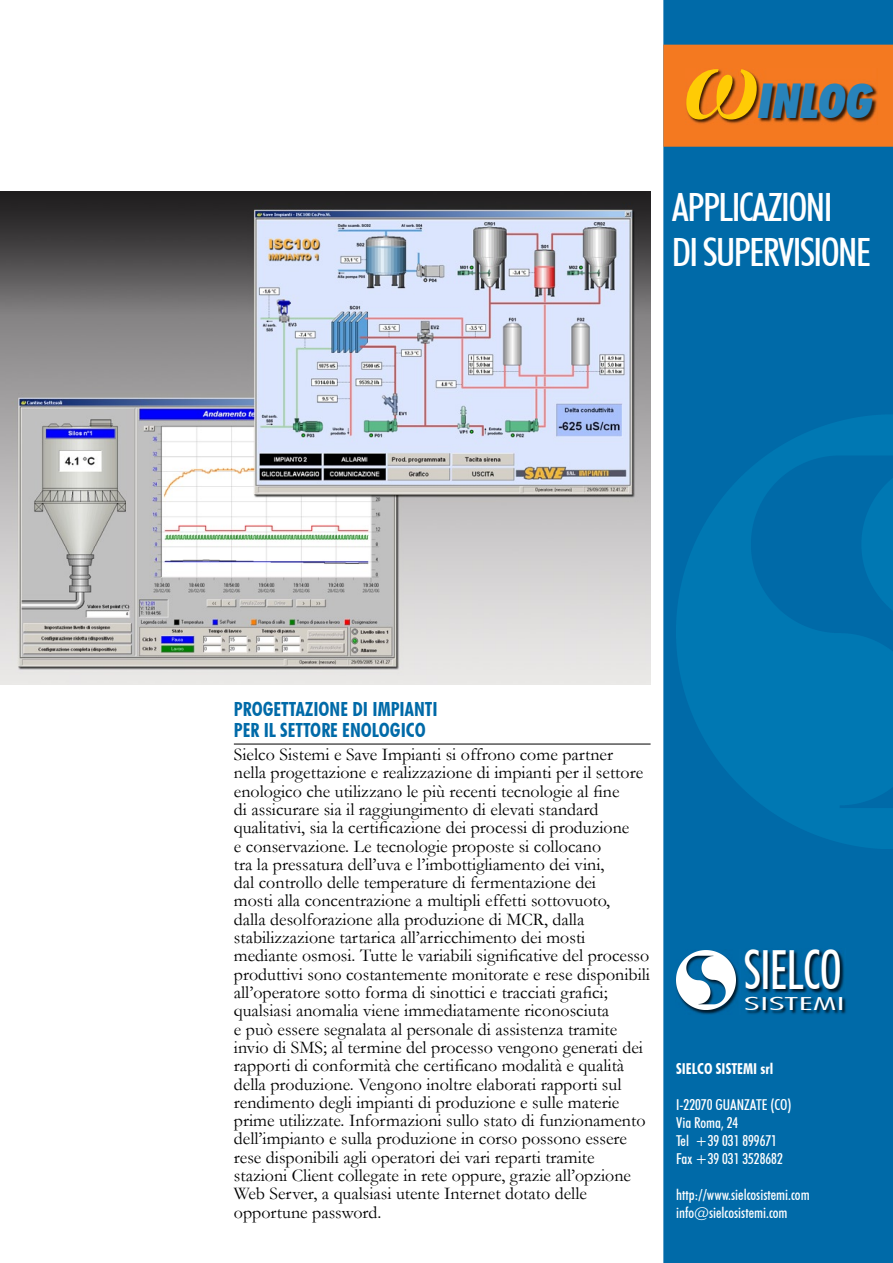
<style>
.page{position:relative;width:893px;height:1263px;background:#fff}
.page>*{position:absolute;margin:0;border:0;box-sizing:border-box;transform-origin:0 0}
.t1{font:italic 700 108px "Times New Roman";color:#ffcb05}
.t2{font:500 condensed 54px "Futura BT";letter-spacing:-.01em;color:#fff;scale:.83 1}
.t3{font:italic 900 condensed 48px "Futura BT";color:#2883ba}
.t4{font:500 condensed 39px/45px "Futura BT";letter-spacing:-.04em;color:#fff}
.t5{font:700 condensed 19.5px/21px "Futura BT";color:#006aa8}
.t6{font:18px/18.3px "Garamond";color:#000}
.t7{font:300 condensed 18px "Futura BT";color:#fff;scale:2.43 1}
.t8{font:500 condensed 15px/18px "Futura BT";color:#fff}
.t9{font:700 condensed 15px "Futura BT";color:#fff}
</style>
<div class="page">
<div style="left:664px;top:1px;width:228px;height:1261px;background:#006aa8"></div>
<div style="left:663px;top:0;width:230px;height:1263px;border:2px solid #006aa8"></div>
<img style="left:676px;top:415px;width:217px;height:433px">
<div style="left:664px;top:45px;width:228px;height:101px;background:#f47920"></div>
<div style="left:663px;top:45px;width:230px;height:102px;border:2px solid #f47920"></div>
<img style="left:686px;top:69px;width:192px;height:55px">
<img style="left:691px;top:969px;width:48px;height:46px">
<img style="left:676px;top:950px;width:60px;height:60px">
<img style="left:745px;top:950px;width:99px;height:44px">
<img style="left:746px;top:997px;width:100px;height:17px">
<hr style="left:234px;top:744px;width:417px;height:1px;background:#000">
<img style="left:0;top:191px;width:651px;height:494px">
<h1 class="t1" style="left:683px;top:7px;width:80px">ω</h1>
<h3 class="t3" style="left:759px;top:72px;width:116px">INLOG</h3>
<h3 class="t4" style="left:672px;top:184px;width:201px">APPLICAZIONI<br>DI SUPERVISIONE</h3>
<p class="t5" style="left:234px;top:699px;width:205px">PROGETTAZIONE DI IMPIANTI<br>PER IL SETTORE ENOLOGICO</p>
<p class="t6" style="left:234px;top:745px;width:418px">Sielco Sistemi e Save Impianti si offrono come partner<br>nella progettazione e realizzazione di impianti per il settore enologico che utilizzano le più recenti tecnologie al fine<br>di assicurare sia il raggiungimento di elevati standard qualitativi, sia la certificazione dei processi di produzione<br>e conservazione. Le tecnologie proposte si collocano<br>tra la pressatura dell’uva e l’imbottigliamento dei vini,<br>dal controllo delle temperature di fermentazione dei<br>mosti alla concentrazione a multipli effetti sottovuoto,<br>dalla desolforazione alla produzione di MCR, dalla stabilizzazione tartarica all’arricchimento dei mosti mediante osmosi. Tutte le variabili significative del processo produttivi sono costantemente monitorate e rese disponibili all’operatore sotto forma di sinottici e tracciati grafici; qualsiasi anomalia viene immediatamente riconosciuta<br>e può essere segnalata al personale di assistenza tramite invio di SMS; al termine del processo vengono generati dei rapporti di conformità che certificano modalità e qualità della produzione. Vengono inoltre elaborati rapporti sul rendimento degli impianti di produzione e sulle materie prime utilizzate. Informazioni sullo stato di funzionamento dell’impianto e sulla produzione in corso possono essere rese disponibili agli operatori dei vari reparti tramite stazioni Client collegate in rete oppure, grazie all’opzione Web Server, a qualsiasi utente Internet dotato delle opportune password.</p>
<h2 class="t2" style="left:744px;top:937px;width:120px">SIELCO</h2>
<p class="t7" style="left:744px;top:993px;width:43px">SISTEMI</p>
<p class="t9" style="left:676px;top:1059px;width:99px">SIELCO SISTEMI srl</p>
<p class="t8" style="left:676px;top:1095px;width:117px">I-22070 GUANZATE (CO)<br>Via Roma, 24<br>Tel +39 031 899671<br>Fax +39 031 3528682</p>
<p class="t8" style="left:676px;top:1185px;width:135px">http://www.sielcosistemi.com info@sielcosistemi.com</p>
</div>
